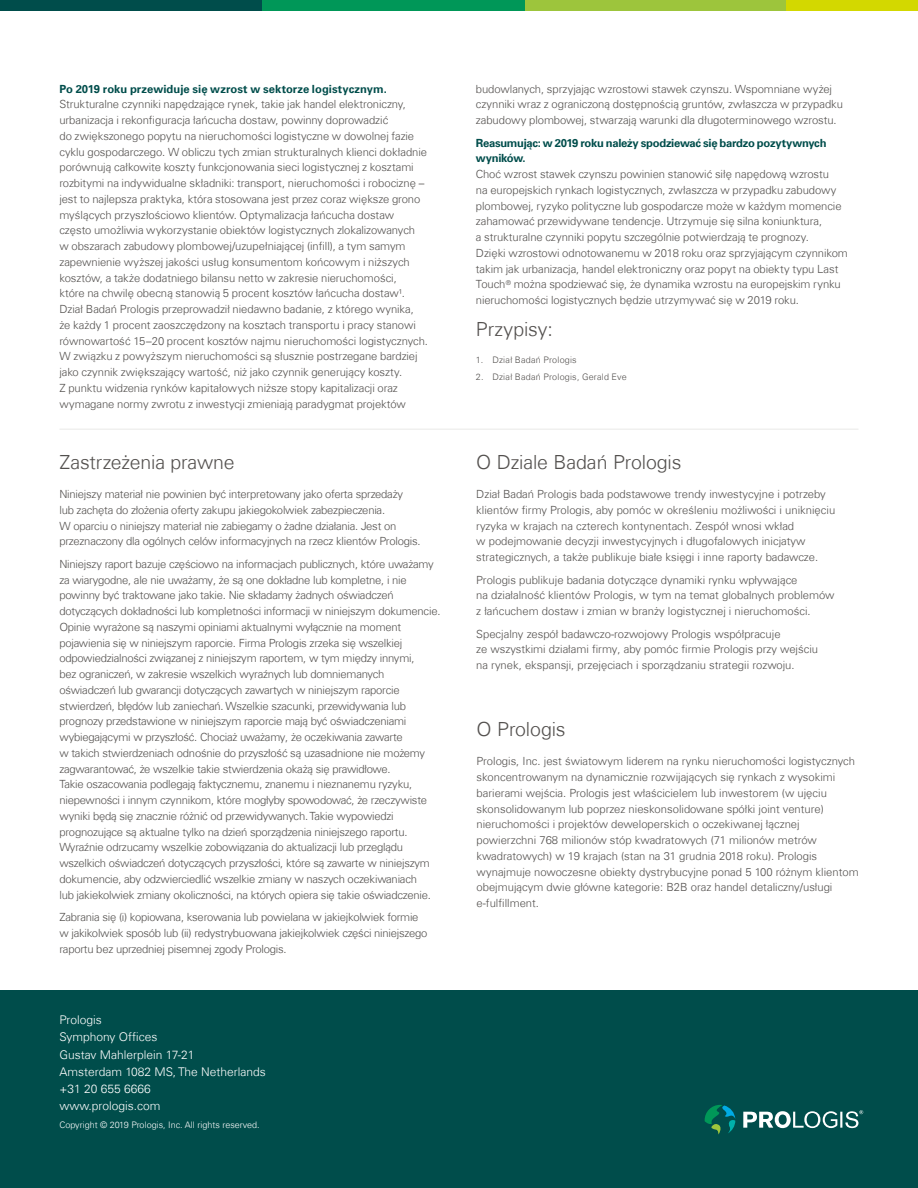
<style>
.page{position:relative;width:918px;height:1188px;background:#fff}
.page>*{position:absolute;margin:0;border:0;box-sizing:border-box;transform-origin:0 0}
.t1{font:300 19.5px "Univers Com 45";letter-spacing:-.005em;color:#53504e}
.t2{font:300 12px/17.2px "Univers Com 45";color:#fff}
.t3{font:300 11.25px/15.8px "Univers Com 45";letter-spacing:-.01em;color:#53504e}
.t4{font:700 11.25px/15.8px "Univers Com 65";letter-spacing:-.02em;color:#004d4b}
.t5{font:700 11.25px "Univers Com 65";letter-spacing:.005em;color:#004d4b}
.t6{font:300 9px "Univers Com 45";letter-spacing:.025em;color:#53504e}
.t7{font:300 9px "Univers Com 45";color:#fff}
</style>
<div class="page">
<div style="left:0;top:991px;width:918px;height:197px;background:#004d4b"></div>
<svg style="left:705px;top:1105px;width:30px;height:30px"></svg>
<svg style="left:743px;top:1110px;width:120px;height:18px"></svg>
<div style="left:0;top:0;width:262px;height:11px;background:#004d4b"></div>
<div style="left:525px;top:0;width:262px;height:11px;background:#9dc53c"></div>
<div style="left:262px;top:0;width:263px;height:11px;background:#009758"></div>
<div style="left:787px;top:0;width:131px;height:11px;background:#d3d800"></div>
<hr style="left:60px;top:428px;width:798px;height:2px;background:#f0f0ef">
<p class="t5" style="left:59px;top:82px;width:329px">Po 2019 roku przewiduje się wzrost w sektorze logistycznym.</p>
<p class="t3" style="left:59px;top:96px;width:370px">Strukturalne czynniki napędzające rynek, takie jak handel elektroniczny, urbanizacja i rekonfiguracja łańcucha dostaw, powinny doprowadzić<br>do zwiększonego popytu na nieruchomości logistyczne w dowolnej fazie cyklu gospodarczego. W obliczu tych zmian strukturalnych klienci dokładnie porównują całkowite koszty funkcjonowania sieci logistycznej z kosztami rozbitymi na indywidualne składniki: transport, nieruchomości i robociznę – jest to najlepsza praktyka, która stosowana jest przez coraz większe grono myślących przyszłościowo klientów. Optymalizacja łańcucha dostaw często umożliwia wykorzystanie obiektów logistycznych zlokalizowanych<br>w obszarach zabudowy plombowej/uzupełniającej (infill), a tym samym zapewnienie wyższej jakości usług konsumentom końcowym i niższych kosztów, a także dodatniego bilansu netto w zakresie nieruchomości,<br>które na chwilę obecną stanowią 5 procent kosztów łańcucha dostaw¹.<br>Dział Badań Prologis przeprowadził niedawno badanie, z którego wynika,<br>że każdy 1 procent zaoszczędzony na kosztach transportu i pracy stanowi równowartość 15–20 procent kosztów najmu nieruchomości logistycznych.<br>W związku z powyższym nieruchomości są słusznie postrzegane bardziej jako czynnik zwiększający wartość, niż jako czynnik generujący koszty.<br>Z punktu widzenia rynków kapitałowych niższe stopy kapitalizacji oraz wymagane normy zwrotu z inwestycji zmieniają paradygmat projektów</p>
<h1 class="t1" style="left:59px;top:450px;width:177px">Zastrzeżenia prawne</h1>
<p class="t3" style="left:59px;top:486px;width:363px">Niniejszy materiał nie powinien być interpretowany jako oferta sprzedaży<br>lub zachęta do złożenia oferty zakupu jakiegokolwiek zabezpieczenia.<br>W oparciu o niniejszy materiał nie zabiegamy o żadne działania. Jest on przeznaczony dla ogólnych celów informacyjnych na rzecz klientów Prologis.</p>
<p class="t3" style="left:59px;top:556px;width:383px">Niniejszy raport bazuje częściowo na informacjach publicznych, które uważamy za wiarygodne, ale nie uważamy, że są one dokładne lub kompletne, i nie powinny być traktowane jako takie. Nie składamy żadnych oświadczeń dotyczących dokładności lub kompletności informacji w niniejszym dokumencie.<br>Opinie wyrażone są naszymi opiniami aktualnymi wyłącznie na moment pojawienia się w niniejszym raporcie. Firma Prologis zrzeka się wszelkiej odpowiedzialności związanej z niniejszym raportem, w tym między innymi,<br>bez ograniczeń, w zakresie wszelkich wyraźnych lub domniemanych oświadczeń lub gwarancji dotyczących zawartych w niniejszym raporcie stwierdzeń, błędów lub zaniechań. Wszelkie szacunki, przewidywania lub prognozy przedstawione w niniejszym raporcie mają być oświadczeniami wybiegającymi w przyszłość. Chociaż uważamy, że oczekiwania zawarte<br>w takich stwierdzeniach odnośnie do przyszłość są uzasadnione nie możemy zagwarantować, że wszelkie takie stwierdzenia okażą się prawidłowe.<br>Takie oszacowania podlegają faktycznemu, znanemu i nieznanemu ryzyku, niepewności i innym czynnikom, które mogłyby spowodować, że rzeczywiste wyniki będą się znacznie różnić od przewidywanych. Takie wypowiedzi prognozujące są aktualne tylko na dzień sporządzenia niniejszego raportu.<br>Wyraźnie odrzucamy wszelkie zobowiązania do aktualizacji lub przeglądu wszelkich oświadczeń dotyczących przyszłości, które są zawarte w niniejszym dokumencie, aby odzwierciedlić wszelkie zmiany w naszych oczekiwaniach<br>lub jakiekolwiek zmiany okoliczności, na których opiera się takie oświadczenie.</p>
<p class="t3" style="left:59px;top:909px;width:370px">Zabrania się (i) kopiowana, kserowania lub powielana w jakiejkolwiek formie w jakikolwiek sposób lub (ii) redystrybuowana jakiejkolwiek części niniejszego raportu bez uprzedniej pisemnej zgody Prologis.</p>
<p class="t2" style="left:59px;top:1011px;width:208px">Prologis<br>Symphony Offices<br>Gustav Mahlerplein 17-21<br>Amsterdam 1082 MS, The Netherlands +31 20 655 6666<br>www.prologis.com</p>
<p class="t7" style="left:59px;top:1120px;width:202px">Copyright © 2019 Prologis, Inc. All rights reserved.</p>
<p class="t3" style="left:476px;top:81px;width:369px">budowlanych, sprzyjając wzrostowi stawek czynszu. Wspomniane wyżej czynniki wraz z ograniczoną dostępnością gruntów, zwłaszcza w przypadku zabudowy plombowej, stwarzają warunki dla długoterminowego wzrostu.</p>
<p class="t4" style="left:476px;top:135px;width:352px">Reasumując: w 2019 roku należy spodziewać się bardzo pozytywnych wyników.</p>
<p class="t3" style="left:476px;top:166px;width:373px">Choć wzrost stawek czynszu powinien stanowić siłę napędową wzrostu<br>na europejskich rynkach logistycznych, zwłaszcza w przypadku zabudowy plombowej, ryzyko polityczne lub gospodarcze może w każdym momencie zahamować przewidywane tendencje. Utrzymuje się silna koniunktura,<br>a strukturalne czynniki popytu szczególnie potwierdzają te prognozy.<br>Dzięki wzrostowi odnotowanemu w 2018 roku oraz sprzyjającym czynnikom takim jak urbanizacja, handel elektroniczny oraz popyt na obiekty typu Last Touch<sup>®</sup> można spodziewać się, że dynamika wzrostu na europejskim rynku nieruchomości logistycznych będzie utrzymywać się w 2019 roku.</p>
<h1 class="t1" style="left:476px;top:318px;width:79px">Przypisy:</h1>
<p class="t6" style="left:476px;top:355px;width:102px">1. Dział Badań Prologis</p>
<p class="t6" style="left:476px;top:371px;width:152px">2. Dział Badań Prologis, Gerald Eve</p>
<h1 class="t1" style="left:476px;top:450px;width:207px">O Dziale Badań Prologis</h1>
<p class="t3" style="left:476px;top:486px;width:360px">Dział Badań Prologis bada podstawowe trendy inwestycyjne i potrzeby klientów firmy Prologis, aby pomóc w określeniu możliwości i uniknięciu ryzyka w krajach na czterech kontynentach. Zespół wnosi wkład<br>w podejmowanie decyzji inwestycyjnych i długofalowych inicjatyw strategicznych, a także publikuje białe księgi i inne raporty badawcze.</p>
<p class="t3" style="left:476px;top:572px;width:360px">Prologis publikuje badania dotyczące dynamiki rynku wpływające<br>na działalność klientów Prologis, w tym na temat globalnych problemów z łańcuchem dostaw i zmian w branży logistycznej i nieruchomości.</p>
<p class="t3" style="left:476px;top:626px;width:343px">Specjalny zespół badawczo-rozwojowy Prologis współpracuje<br>ze wszystkimi działami firmy, aby pomóc firmie Prologis przy wejściu na rynek, ekspansji, przejęciach i sporządzaniu strategii rozwoju.</p>
<h1 class="t1" style="left:477px;top:717px;width:91px">O Prologis</h1>
<p class="t3" style="left:477px;top:754px;width:384px">Prologis, Inc. jest światowym liderem na rynku nieruchomości logistycznych skoncentrowanym na dynamicznie rozwijających się rynkach z wysokimi barierami wejścia. Prologis jest właścicielem lub inwestorem (w ujęciu skonsolidowanym lub poprzez nieskonsolidowane spółki joint venture) nieruchomości i projektów deweloperskich o oczekiwanej łącznej powierzchni 768 milionów stóp kwadratowych (71 milionów metrów kwadratowych) w 19 krajach (stan na 31 grudnia 2018 roku). Prologis wynajmuje nowoczesne obiekty dystrybucyjne ponad 5 100 różnym klientom obejmującym dwie główne kategorie: B2B oraz handel detaliczny/usługi e-fulfillment.</p>
</div>
